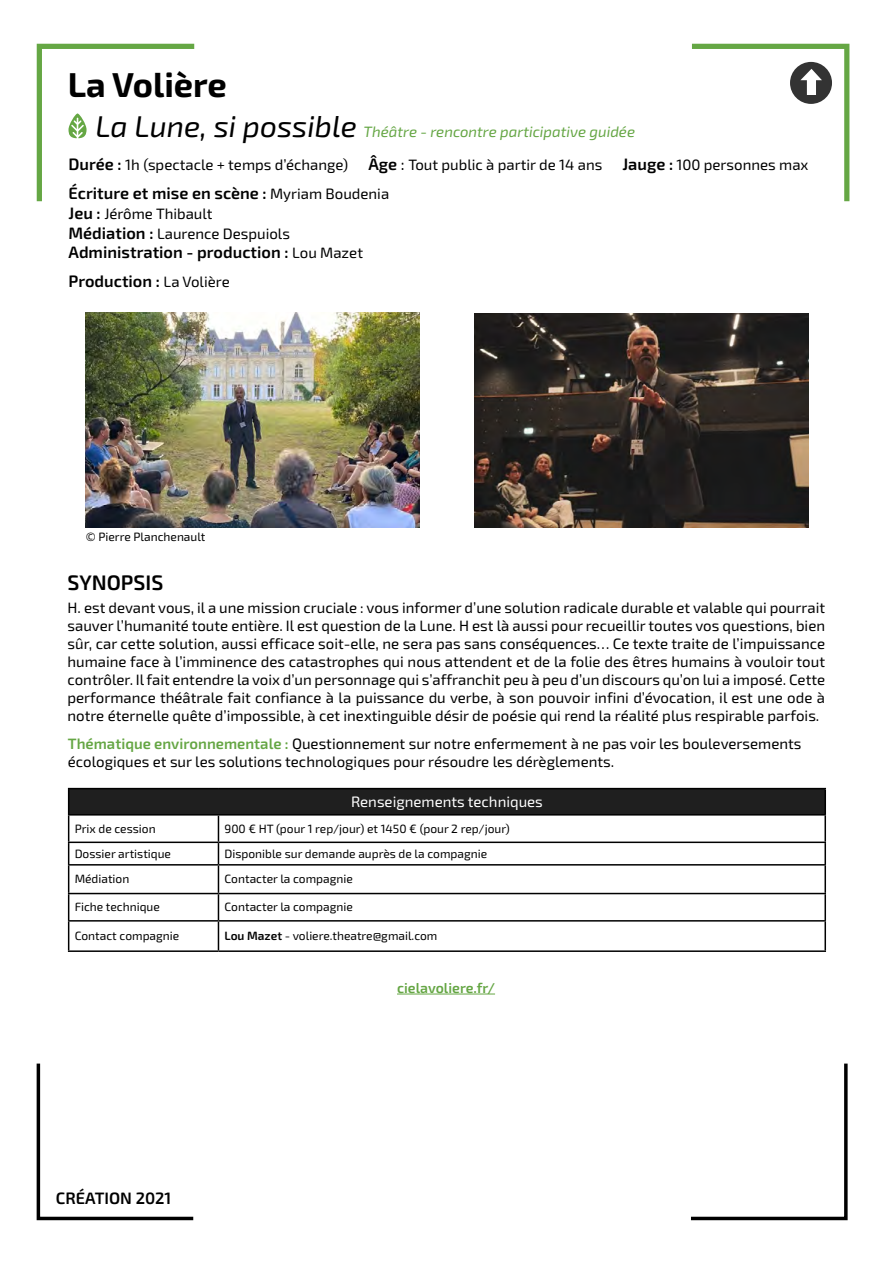
<style>
.page{position:relative;width:893px;height:1263px;background:#fff}
.page>*{position:absolute;margin:0;border:0;box-sizing:border-box;transform-origin:0 0}
.t1{font:700 34.5px "Exo 2";color:#000}
.t2{font:600 21px "Exo 2";color:#000}
.t3{font:600 16.5px/28.8px "Exo 2";color:#000}
.t4{font:15px/18px "Exo 2";color:#000}
.t5{font:italic 15px "Exo 2";color:#65a644}
.t6{font:15px "Exo 2";color:#fff}
.t7{font:600 14.25px "Exo 2";color:#65a644}
.t8{font:12px "Exo 2";color:#000}
.s1{font-size:30px;color:#000}
.s2{font-weight:600;font-size:16.5px}
.s3{font-size:16.5px}
.s4{font-weight:400;font-size:15px}
.s5{font-weight:600;color:#65a644}
.s6{font-weight:600}
</style>
<div class="page">
<svg style="left:691px;top:1063px;width:157px;height:157px"></svg>
<svg style="left:36px;top:1063px;width:158px;height:157px"></svg>
<img style="left:86px;top:313px;width:333px;height:214px">
<img style="left:475px;top:314px;width:333px;height:214px">
<div style="left:69px;top:789px;width:756px;height:26px;background:#1f1f1f"></div>
<hr style="left:68px;top:788px;width:150px;height:1px;background:#000">
<hr style="left:218px;top:788px;width:608px;height:1px;background:#000">
<hr style="left:824px;top:789px;width:2px;height:25px;background:#000">
<hr style="left:68px;top:814px;width:150px;height:1px;background:#000">
<hr style="left:218px;top:814px;width:608px;height:1px;background:#000">
<hr style="left:824px;top:815px;width:2px;height:26px;background:#000">
<hr style="left:68px;top:841px;width:150px;height:2px;background:#000">
<hr style="left:218px;top:841px;width:608px;height:2px;background:#000">
<hr style="left:824px;top:843px;width:2px;height:21px;background:#000">
<hr style="left:68px;top:864px;width:150px;height:1px;background:#000">
<hr style="left:218px;top:864px;width:608px;height:1px;background:#000">
<hr style="left:824px;top:865px;width:2px;height:28px;background:#000">
<hr style="left:68px;top:893px;width:150px;height:1px;background:#000">
<hr style="left:218px;top:893px;width:608px;height:1px;background:#000">
<hr style="left:824px;top:894px;width:2px;height:26px;background:#000">
<hr style="left:68px;top:920px;width:150px;height:1px;background:#000">
<svg style="left:68px;top:789px;width:1px;height:161px"></svg>
<hr style="left:218px;top:920px;width:608px;height:1px;background:#000">
<svg style="left:218px;top:815px;width:1px;height:135px"></svg>
<hr style="left:824px;top:921px;width:2px;height:29px;background:#000">
<hr style="left:68px;top:950px;width:150px;height:2px;background:#000">
<hr style="left:218px;top:950px;width:608px;height:2px;background:#000">
<hr style="left:397px;top:994px;width:98px;height:1px;background:#65a644">
<svg style="left:692px;top:43px;width:158px;height:159px"></svg>
<svg style="left:36px;top:43px;width:159px;height:159px"></svg>
<h1 class="t1" style="left:68px;top:64px;width:161px">La Volière</h1>
<p class="t5" style="left:95px;top:123px;width:541px"><span class="s1">La Lune, si possible</span> Théâtre - rencontre participative guidée</p>
<p class="t4" style="left:69px;top:156px;width:741px"><span class="s2">Durée :</span> 1h (spectacle + temps d’échange) <span class="s2">Âge</span> <span class="s3">:</span> Tout public à partir de 14 ans <span class="s2">Jauge :</span> 100 personnes max</p>
<p class="t3" style="left:69px;top:179px;width:322px">Écriture et mise en scène : <span class="s4">Myriam Boudenia</span></p>
<p class="t4" style="left:69px;top:204px;width:223px;line-height:19.8px"><span class="s2">Jeu :</span> Jérôme Thibault<br><span class="s2">Médiation :</span> Laurence Despuiols</p>
<p class="t3" style="left:69px;top:238px;width:296px">Administration - production : <span class="s4">Lou Mazet<br></span>Production : <span class="s4">La Volière</span></p>
<p class="t8" style="left:86px;top:530px;width:121px">© Pierre Planchenault</p>
<h2 class="t2" style="left:68px;top:571px;width:97px">SYNOPSIS</h2>
<p class="t4" style="left:68px;top:599px;width:759px;text-align:justify">H. est devant vous, il a une mission cruciale : vous informer d’une solution radicale durable et valable qui pourrait sauver l’humanité toute entière. Il est question de la Lune. H est là aussi pour recueillir toutes vos questions, bien sûr, car cette solution, aussi efficace soit-elle, ne sera pas sans conséquences… Ce texte traite de l’impuissance humaine face à l’imminence des catastrophes qui nous attendent et de la folie des êtres humains à vouloir tout contrôler. Il fait entendre la voix d’un personnage qui s’affranchit peu à peu d’un discours qu’on lui a imposé. Cette performance théâtrale fait confiance à la puissance du verbe, à son pouvoir infini d’évocation, il est une ode à notre éternelle quête d’impossible, à cet inextinguible désir de poésie qui rend la réalité plus respirable parfois.</p>
<p class="t4" style="left:68px;top:735px;width:735px"><span class="s5">Thématique environnementale :</span> Questionnement sur notre enfermement à ne pas voir les bouleversements écologiques et sur les solutions technologiques pour résoudre les dérèglements.</p>
<p class="t6" style="left:351px;top:793px;width:193px">Renseignements techniques</p>
<p class="t8" style="left:75px;top:821px;width:83px">Prix de cession</p>
<p class="t8" style="left:224px;top:821px;width:287px">900 € HT (pour 1 rep/jour) et 1450 € (pour 2 rep/jour)</p>
<p class="t8" style="left:75px;top:846px;width:98px">Dossier artistique</p>
<p class="t8" style="left:224px;top:846px;width:264px">Disponible sur demande auprès de la compagnie</p>
<p class="t8" style="left:75px;top:872px;width:56px">Médiation</p>
<p class="t8" style="left:224px;top:872px;width:130px">Contacter la compagnie</p>
<p class="t8" style="left:75px;top:900px;width:87px">Fiche technique</p>
<p class="t8" style="left:224px;top:900px;width:130px">Contacter la compagnie</p>
<p class="t8" style="left:75px;top:929px;width:106px">Contact compagnie</p>
<p class="t8" style="left:224px;top:929px;width:215px"><span class="s6">Lou Mazet</span> - voliere.theatre@gmail.com</p>
<p class="t3" style="left:56px;top:1184px;width:117px">CRÉATION 2021</p>
<p class="t7" style="left:397px;top:979px;width:100px">cielavoliere.fr/</p>
</div>
